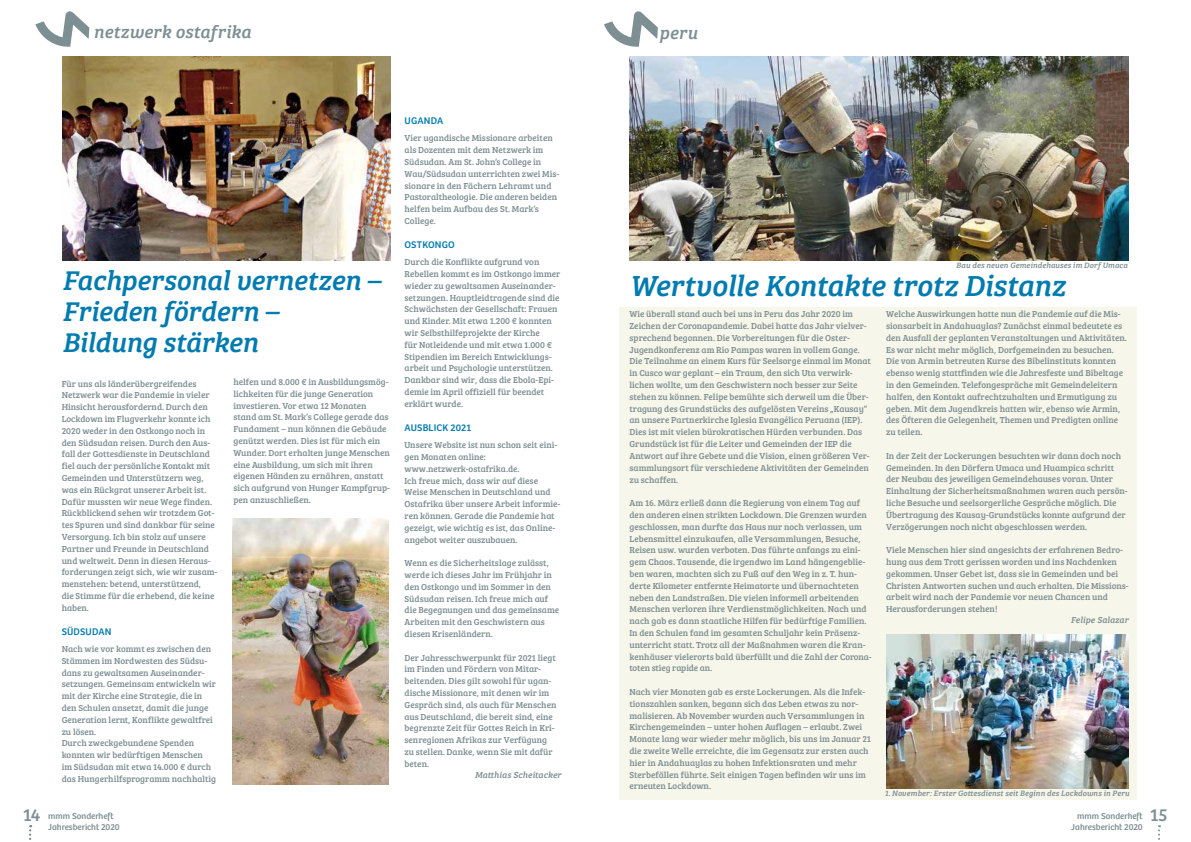
<style>
.page{position:relative;width:1191px;height:842px;background:#fff}
.page>*{position:absolute;margin:0;border:0;box-sizing:border-box;transform-origin:0 0}
.t1{font:italic 30px "Bree Serif";letter-spacing:-.01em;color:#007bb0}
.t2{font:italic 28px/31px "Bree Serif";letter-spacing:-.01em;color:#007bb0}
.t3{font:italic 18px "Bree Serif";letter-spacing:.005em;color:#7e8f93}
.t4{font:18px "Bree";color:#7e8f93}
.t5{font:10px "Bree";letter-spacing:.015em;color:#007bb0}
.t6{font:9px/11.8px "Bree Serif";color:#7e8f93}
.t7{font:9px/10.8px "Bree";color:#7e8f93}
.t8{font:italic 9px "Bree Serif";letter-spacing:.005em;color:#7e8f93}
.t9{font:italic 8px "Bree Serif";letter-spacing:.01em;color:#7e8f93}
</style>
<div class="page">
<div style="left:619px;top:308px;width:518px;height:492px;background:#f7f6ea"></div>
<img style="left:629px;top:57px;width:499px;height:203px">
<svg style="left:35px;top:11px;width:54px;height:36px"></svg>
<svg style="left:29px;top:825px;width:2px;height:15px"></svg>
<svg style="left:1158px;top:825px;width:2px;height:15px"></svg>
<svg style="left:604px;top:11px;width:54px;height:36px"></svg>
<img style="left:62px;top:57px;width:328px;height:203px">
<img style="left:232px;top:519px;width:156px;height:266px">
<img style="left:886px;top:635px;width:243px;height:153px">
<h3 class="t3" style="left:94px;top:18px;width:159px">netzwerk ostafrika</h3>
<h2 class="t2" style="left:62px;top:262px;width:320px">Fachpersonal vernetzen –<br>Frieden fördern –<br>Bildung stärken</h2>
<p class="t6" style="left:62px;top:377px;width:157px">Für uns als länderübergreifendes Netzwerk war die Pandemie in vieler Hinsicht herausfordernd. Durch den Lockdown im Flugverkehr konnte ich 2020 weder in den Ostkongo noch in den Südsudan reisen. Durch den Aus&shy;fall der Gottesdienste in Deutschland fiel auch der persönliche Kontakt mit Gemeinden und Unterstützern weg, was ein Rückgrat unserer Arbeit ist.<br>Dafür mussten wir neue Wege finden.<br>Rückblickend sehen wir trotzdem Got&shy;tes Spuren und sind dankbar für seine Versorgung. Ich bin stolz auf unsere Partner und Freunde in Deutschland und weltweit. Denn in diesen Heraus&shy;forderungen zeigt sich, wie wir zusam&shy;menstehen: betend, unterstützend,<br>die Stimme für die erhebend, die keine haben.</p>
<p class="t5" style="left:62px;top:625px;width:51px">SÜDSUDAN</p>
<p class="t6" style="left:62px;top:642px;width:156px">Nach wie vor kommt es zwischen den Stämmen im Nordwesten des Südsu&shy;dans zu gewaltsamen Auseinander&shy;setzungen. Gemeinsam entwickeln wir mit der Kirche eine Strategie, die in den Schulen ansetzt, damit die junge Generation lernt, Konflikte gewaltfrei zu lösen.<br>Durch zweckgebundene Spenden konnten wir bedürftigen Menschen<br>im Südsudan mit etwa 14.000 € durch das Hungerhilfsprogramm nachhaltig</p>
<p class="t6" style="left:233px;top:376px;width:158px">helfen und 8.000 € in Ausbildungsmög&shy;lichkeiten für die junge Generation investieren. Vor etwa 12 Monaten stand am St. Mark‘s College gerade das Fundament – nun können die Gebäude genützt werden. Dies ist für mich ein Wunder. Dort erhalten junge Menschen eine Ausbildung, um sich mit ihren eigenen Händen zu ernähren, anstatt sich aufgrund von Hunger Kampfgrup&shy;pen anzuschließen.</p>
<h3 class="t4" style="left:23px;top:804px;width:19px">14</h3>
<p class="t7" style="left:48px;top:810px;width:73px">mmm Sonderheft<br>Jahresbericht 2020</p>
<p class="t5" style="left:404px;top:115px;width:40px">UGANDA</p>
<p class="t6" style="left:404px;top:132px;width:156px">Vier ugandische Missionare arbeiten als Dozenten mit dem Netzwerk im<br>Südsudan. Am St. John‘s College in<br>Wau/Südsudan unterrichten zwei Mis&shy;sionare in den Fächern Lehramt und<br>Pastoraltheologie. Die anderen beiden helfen beim Aufbau des St. Mark‘s<br>College.</p>
<p class="t5" style="left:404px;top:239px;width:52px">OSTKONGO</p>
<p class="t6" style="left:404px;top:256px;width:157px">Durch die Konflikte aufgrund von Rebellen kommt es im Ostkongo immer wieder zu gewaltsamen Auseinander&shy;setzungen. Hauptleidtragende sind die Schwächsten der Gesellschaft: Frauen und Kinder. Mit etwa 1.200 € konnten wir Selbsthilfeprojekte der Kirche<br>für Notleidende und mit etwa 1.000 € Stipendien im Bereich Entwicklungs&shy;arbeit und Psychologie unterstützen.<br>Dankbar sind wir, dass die Ebola-Epi&shy;demie im April offiziell für beendet erklärt wurde.</p>
<p class="t5" style="left:404px;top:421px;width:68px">AUSBLICK 2021</p>
<p class="t6" style="left:404px;top:439px;width:157px">Unsere Website ist nun schon seit eini&shy;gen Monaten online: www.netzwerk-ostafrika.de.<br>Ich freue mich, dass wir auf diese Weise Menschen in Deutschland und Ostafrika über unsere Arbeit informie&shy;ren können. Gerade die Pandemie hat gezeigt, wie wichtig es ist, das Online&shy;angebot weiter auszubauen.</p>
<p class="t6" style="left:404px;top:557px;width:156px">Wenn es die Sicherheitslage zulässt, werde ich dieses Jahr im Frühjahr in den Ostkongo und im Sommer in den Südsudan reisen. Ich freue mich auf die Begegnungen und das gemeinsame Arbeiten mit den Geschwistern aus diesen Krisenländern.</p>
<p class="t6" style="left:404px;top:651px;width:153px">Der Jahresschwerpunkt für 2021 liegt im Finden und Fördern von Mitar&shy;beitenden. Dies gilt sowohl für ugan&shy;dische Missionare, mit denen wir im Gespräch sind, als auch für Menschen aus Deutschland, die bereit sind, eine begrenzte Zeit für Gottes Reich in Kri&shy;senregionen Afrikas zur Verfügung zu stellen. Danke, wenn Sie mit dafür beten.</p>
<p class="t8" style="left:475px;top:768px;width:88px">Matthias Scheitacker</p>
<h3 class="t3" style="left:659px;top:19px;width:40px">peru</h3>
<p class="t9" style="left:956px;top:259px;width:173px">Bau des neuen Gemeindehauses im Dorf Umaca</p>
<h1 class="t1" style="left:629px;top:262px;width:437px">Wertvolle Kontakte trotz Distanz</h1>
<p class="t6" style="left:629px;top:308px;width:243px">Wie überall stand auch bei uns in Peru das Jahr 2020 im Zeichen der Coronapandemie. Dabei hatte das Jahr vielver&shy;sprechend begonnen. Die Vorbereitungen für die Oster-Jugendkonferenz am Rio Pampas waren in vollem Gange.<br>Die Teilnahme an einem Kurs für Seelsorge einmal im Monat in Cusco war geplant – ein Traum, den sich Uta verwirk&shy;lichen wollte, um den Geschwistern noch besser zur Seite stehen zu können. Felipe bemühte sich derweil um die Über&shy;tragung des Grundstücks des aufgelösten Vereins „Kausay“ an unsere Partnerkirche Iglesia Evangélica Peruana (IEP).<br>Dies ist mit vielen bürokratischen Hürden verbunden. Das Grundstück ist für die Leiter und Gemeinden der IEP die Antwort auf ihre Gebete und die Vision, einen größeren Ver&shy;sammlungsort für verschiedene Aktivitäten der Gemeinden zu schaffen.</p>
<p class="t6" style="left:629px;top:497px;width:244px">Am 16. März erließ dann die Regierung von einem Tag auf den anderen einen strikten Lockdown. Die Grenzen wurden geschlossen, man durfte das Haus nur noch verlassen, um Lebensmittel einzukaufen, alle Versammlungen, Besuche, Reisen usw. wurden verboten. Das führte anfangs zu eini&shy;gem Chaos. Tausende, die irgendwo im Land hängengeblie&shy;ben waren, machten sich zu Fuß auf den Weg in z. T. hun&shy;derte Kilometer entfernte Heimatorte und übernachteten neben den Landstraßen. Die vielen informell arbeitenden Menschen verloren ihre Verdienstmöglichkeiten. Nach und nach gab es dann staatliche Hilfen für bedürftige Familien.<br>In den Schulen fand im gesamten Schuljahr kein Präsenz&shy;unterricht statt. Trotz all der Maßnahmen waren die Kran&shy;kenhäuser vielerorts bald überfüllt und die Zahl der Corona&shy;toten stieg rapide an.</p>
<p class="t6" style="left:629px;top:685px;width:243px">Nach vier Monaten gab es erste Lockerungen. Als die Infek&shy;tionszahlen sanken, begann sich das Leben etwas zu nor&shy;malisieren. Ab November wurden auch Versammlungen in Kirchengemeinden – unter hohen Auflagen – erlaubt. Zwei Monate lang war wieder mehr möglich, bis uns im Januar 21 die zweite Welle erreichte, die im Gegensatz zur ersten auch hier in Andahuaylas zu hohen Infektionsraten und mehr Sterbefällen führte. Seit einigen Tagen befinden wir uns im erneuten Lockdown.</p>
<p class="t6" style="left:886px;top:308px;width:242px">Welche Auswirkungen hatte nun die Pandemie auf die Mis&shy;sionsarbeit in Andahuaylas? Zunächst einmal bedeutete es den Ausfall der geplanten Veranstaltungen und Aktivitäten.<br>Es war nicht mehr möglich, Dorfgemeinden zu besuchen.<br>Die von Armin betreuten Kurse des Bibelinstituts konnten ebenso wenig stattfinden wie die Jahresfeste und Bibeltage in den Gemeinden. Telefongespräche mit Gemeindeleitern halfen, den Kontakt aufrechtzuhalten und Ermutigung zu geben. Mit dem Jugendkreis hatten wir, ebenso wie Armin, des Öfteren die Gelegenheit, Themen und Predigten online zu teilen.</p>
<p class="t6" style="left:886px;top:449px;width:243px">In der Zeit der Lockerungen besuchten wir dann doch noch Gemeinden. In den Dörfern Umaca und Huampica schritt der Neubau des jeweiligen Gemeindehauses voran. Unter Einhaltung der Sicherheitsmaßnahmen waren auch persön&shy;liche Besuche und seelsorgerliche Gespräche möglich. Die Übertragung des Kausay-Grundstücks konnte aufgrund der Verzögerungen noch nicht abgeschlossen werden.</p>
<p class="t6" style="left:886px;top:544px;width:244px">Viele Menschen hier sind angesichts der erfahrenen Bedro&shy;hung aus dem Trott gerissen worden und ins Nachdenken gekommen. Unser Gebet ist, dass sie in Gemeinden und bei Christen Antworten suchen und auch erhalten. Die Missions&shy;arbeit wird nach der Pandemie vor neuen Chancen und Herausforderungen stehen!</p>
<p class="t8" style="left:1070px;top:613px;width:59px">Felipe Salazar</p>
<p class="t9" style="left:884px;top:787px;width:246px">1. November: Erster Gottesdienst seit Beginn des Lockdowns in Peru</p>
<h3 class="t4" style="left:1150px;top:804px;width:19px">15</h3>
<p class="t7" style="left:1071px;top:810px;width:73px;text-align:right">mmm Sonderheft<br>Jahresbericht 2020</p>
</div>
